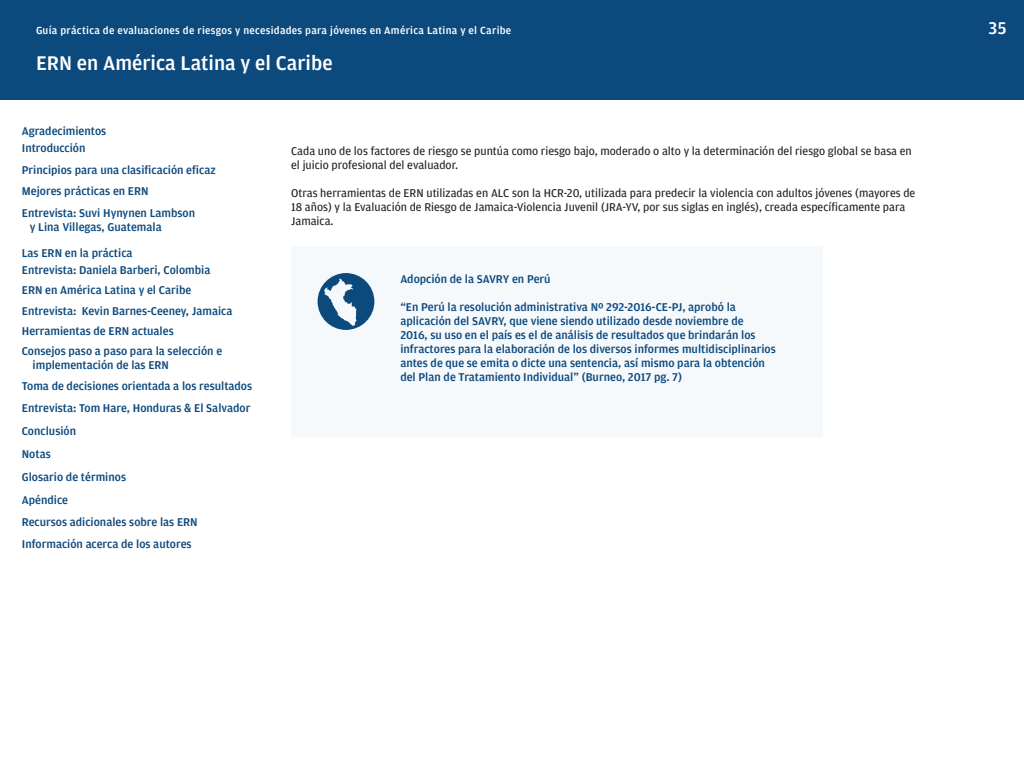
<style>
.page{position:relative;width:1024px;height:769px;background:#fff}
.page>*{position:absolute;margin:0;border:0;box-sizing:border-box;transform-origin:0 0}
.t1{font:500 21px "Amplitude";color:#fff}
.t2{font:500 18px "Amplitude";color:#fff}
.t3{font:500 12px/22.6px "Amplitude";color:#0c497d}
.t4{font:12px/14px "Amplitude";color:#231f20}
.t5{font:500 11px "Amplitude";letter-spacing:.025em;color:#fff}
</style>
<div class="page">
<div style="left:0;top:0;width:1024px;height:100px;background:#0c497d"></div>
<div style="left:291px;top:246px;width:532px;height:190px;background:#f6f9fc"></div>
<svg style="left:318px;top:273px;width:56px;height:57px"></svg>
<p class="t5" style="left:36px;top:23px;width:477px">Guía práctica de evaluaciones de riesgos y necesidades para jóvenes en América Latina y el Caribe</p>
<p class="t2" style="left:988px;top:16px;width:19px">35</p>
<p class="t1" style="left:36px;top:50px;width:298px">ERN en América Latina y el Caribe</p>
<p class="t3" style="left:22px;top:122px;width:86px;line-height:17.4px">Agradecimientos<br>Introducción</p>
<p class="t3" style="left:22px;top:159px;width:195px;line-height:21.5px">Principios para una clasificación eficaz<br>Mejores prácticas en ERN<br>Entrevista: Suvi Hynynen Lambson</p>
<p class="t3" style="left:22px;top:213px;width:141px;line-height:26px;text-indent:8px">y Lina Villegas, Guatemala<br>Las ERN en la práctica</p>
<p class="t3" style="left:22px;top:260px;width:212px;line-height:20.3px">Entrevista: Daniela Barberi, Colombia ERN en América Latina y el Caribe Entrevista: Kevin Barnes-Ceeney, Jamaica Herramientas de ERN actuales</p>
<p class="t3" style="left:33px;top:343px;width:191px;line-height:14px;text-indent:-11px">Consejos paso a paso para la selección e implementación de las ERN</p>
<p class="t3" style="left:22px;top:374px;width:232px">Toma de decisiones orientada a los resultados<br>Entrevista: Tom Hare, Honduras &amp; El Salvador<br>Conclusión<br>Notas<br>Glosario de términos<br>Apéndice<br>Recursos adicionales sobre las ERN<br>Información acerca de los autores</p>
<p class="t4" style="left:291px;top:143px;width:622px">Cada uno de los factores de riesgo se puntúa como riesgo bajo, moderado o alto y la determinación del riesgo global se basa en el juicio profesional del evaluador.</p>
<p class="t4" style="left:291px;top:185px;width:626px">Otras herramientas de ERN utilizadas en ALC son la HCR-20, utilizada para predecir la violencia con adultos jóvenes (mayores de<br>18 años) y la Evaluación de Riesgo de Jamaica-Violencia Juvenil (JRA-YV, por sus siglas en inglés), creada específicamente para<br>Jamaica.</p>
<p class="t3" style="left:400px;top:267px;width:152px">Adopción de la SAVRY en Perú</p>
<p class="t3" style="left:400px;top:300px;width:377px;line-height:14px">“En Perú la resolución administrativa Nº 292-2016-CE-PJ, aprobó la aplicación del SAVRY, que viene siendo utilizado desde noviembre de<br>2016, su uso en el país es el de análisis de resultados que brindarán los infractores para la elaboración de los diversos informes multidisciplinarios antes de que se emita o dicte una sentencia, así mismo para la obtención del Plan de Tratamiento Individual” (Burneo, 2017 pg. 7)</p>
</div>
